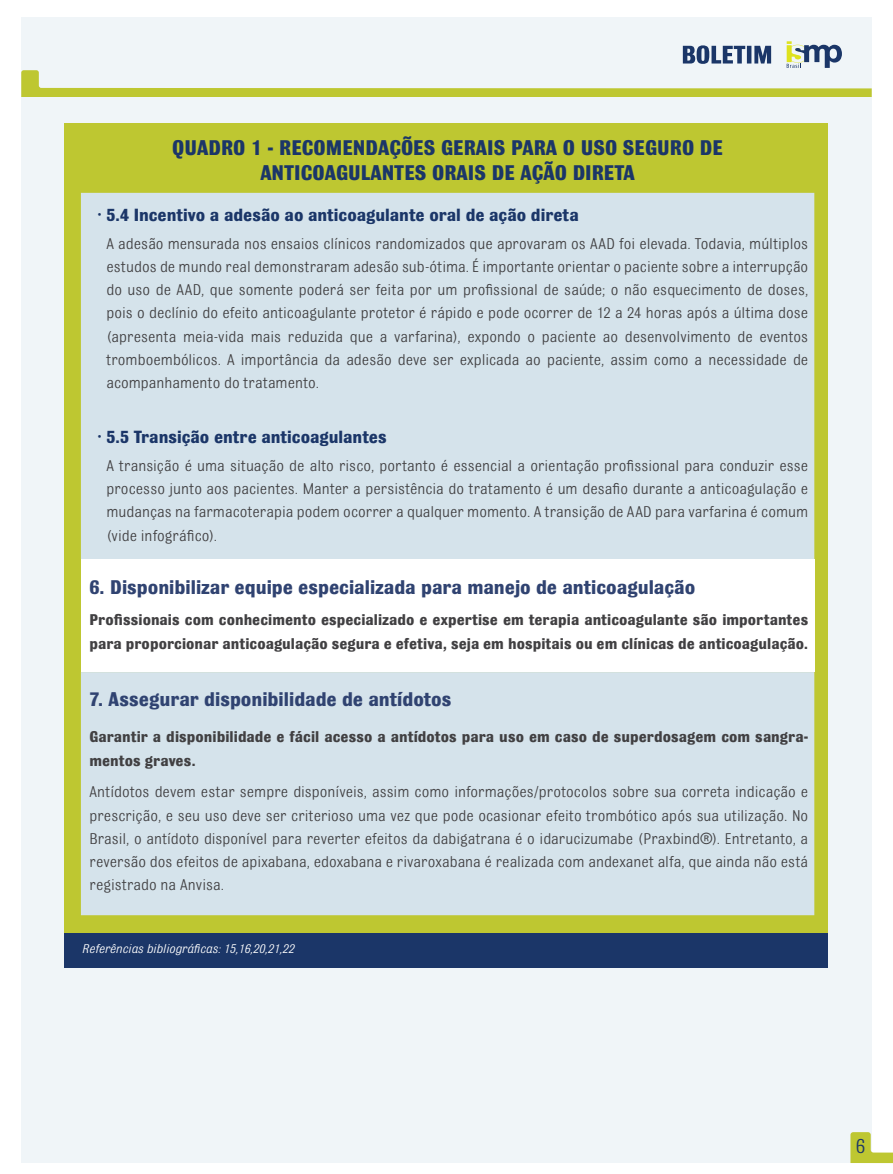
<style>
.page{position:relative;width:893px;height:1174px;background:#fff}
.page>*{position:absolute;margin:0;border:0;box-sizing:border-box;transform-origin:0 0}
.t1{font:700 22.5px/25.5px "Bulldog";color:#1b3668;text-align:center}
.t2{font:21.6px "Bulldog";color:#1b3668}
.t3{font:700 21px "Bulldog";color:#304371}
.t4{font:700 18.75px "Bulldog";color:#1b3668}
.t5{font:16.5px/23.2px "Bulldog";color:#414042;text-align:justify}
.t6{font:700 16.5px/23.2px "Bulldog";letter-spacing:.005em;color:#414042}
.t7{font:italic 13.5px "Bulldog";color:#fff}
</style>
<div class="page">
<div style="left:21px;top:18px;width:851px;height:1145px;background:#f0f5f8"></div>
<svg style="left:21px;top:41px;width:851px;height:56px"></svg>
<svg style="left:850px;top:1132px;width:43px;height:31px"></svg>
<div style="left:65px;top:123px;width:763px;height:810px;background:#bec731"></div>
<div style="left:81px;top:193px;width:733px;height:722px;background:#d5e3eb"></div>
<div style="left:81px;top:559px;width:733px;height:113px;background:#fff"></div>
<div style="left:65px;top:933px;width:763px;height:35px;background:#1b3668"></div>
<h1 class="t1" style="left:172px;top:134px;width:552px">QUADRO 1 - RECOMENDAÇÕES GERAIS PARA O USO SEGURO DE<br>ANTICOAGULANTES ORAIS DE AÇÃO DIRETA</h1>
<p class="t4" style="left:98px;top:205px;width:482px">• 5.4 Incentivo a adesão ao anticoagulante oral de ação direta</p>
<p class="t5" style="left:106px;top:232px;width:703px">A adesão mensurada nos ensaios clínicos randomizados que aprovaram os AAD foi elevada. Todavia, múltiplos estudos de mundo real demonstraram adesão sub-ótima. É importante orientar o paciente sobre a interrupção do uso de AAD, que somente poderá ser feita por um profissional de saúde; o não esquecimento de doses, pois o declínio do efeito anticoagulante protetor é rápido e pode ocorrer de 12 a 24 horas após a última dose (apresenta meia-vida mais reduzida que a varfarina), expondo o paciente ao desenvolvimento de eventos tromboembólicos. A importância da adesão deve ser explicada ao paciente, assim como a necessidade de acompanhamento do tratamento.</p>
<p class="t4" style="left:98px;top:427px;width:290px">• 5.5 Transição entre anticoagulantes</p>
<p class="t5" style="left:106px;top:454px;width:703px">A transição é uma situação de alto risco, portanto é essencial a orientação profissional para conduzir esse processo junto aos pacientes. Manter a persistência do tratamento é um desafio durante a anticoagulação e mudanças na farmacoterapia podem ocorrer a qualquer momento. A transição de AAD para varfarina é comum (vide infográfico).</p>
<p class="t3" style="left:89px;top:576px;width:607px">6. Disponibilizar equipe especializada para manejo de anticoagulação</p>
<p class="t6" style="left:89px;top:608px;width:720px">Profissionais com conhecimento especializado e expertise em terapia anticoagulante são importantes para proporcionar anticoagulação segura e efetiva, seja em hospitais ou em clínicas de anticoagulação.</p>
<p class="t3" style="left:89px;top:688px;width:364px">7. Assegurar disponibilidade de antídotos</p>
<p class="t6" style="left:89px;top:725px;width:720px">Garantir a disponibilidade e fácil acesso a antídotos para uso em caso de superdosagem com sangra&shy;mentos graves.</p>
<p class="t5" style="left:89px;top:780px;width:720px">Antídotos devem estar sempre disponíveis, assim como informações/protocolos sobre sua correta indicação e prescrição, e seu uso deve ser criterioso uma vez que pode ocasionar efeito trombótico após sua utilização. No Brasil, o antídoto disponível para reverter efeitos da dabigatrana é o idarucizumabe (Praxbind®). Entretanto, a reversão dos efeitos de apixabana, edoxabana e rivaroxabana é realizada com andexanet alfa, que ainda não está registrado na Anvisa.</p>
<p class="t7" style="left:82px;top:942px;width:214px">Referências bibliográficas: 15,16,20,21,22</p>
<h2 class="t2" style="left:856px;top:1135px;width:11px">6</h2>
</div>
